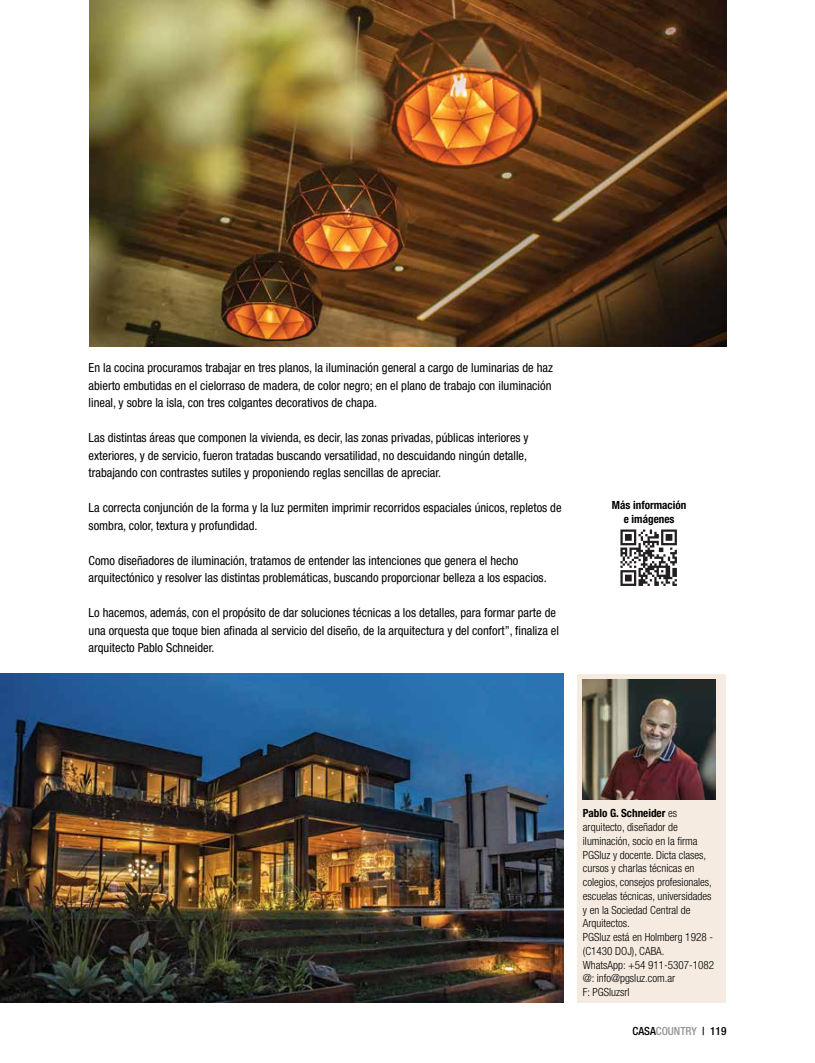
<style>
.page{position:relative;width:815px;height:1063px;background:#fff}
.page>*{position:absolute;margin:0;border:0;box-sizing:border-box;transform-origin:0 0}
.t1{font:condensed 12.5px/17.5px "Helvetica Neue LT Std";color:#000}
.t2{font:300 condensed 11.25px/13.8px "Helvetica Neue LT Std";color:#000}
.t3{font:700 condensed 11.25px/13.8px "Helvetica Neue LT Std";color:#000;text-align:center}
.t4{font:500 condensed 11.25px "Helvetica Neue LT Std";color:#000}
.s1{font-weight:700}
.s2{color:#939598}
</style>
<div class="page">
<div style="left:578px;top:674px;width:148px;height:329px;background:#f5ebe0"></div>
<img style="left:583px;top:680px;width:132px;height:120px">
<img style="left:89px;top:0;width:637px;height:346px">
<img style="left:0;top:674px;width:563px;height:329px">
<svg style="left:620px;top:529px;width:57px;height:57px"></svg>
<p class="t1" style="left:89px;top:359px;width:466px;text-align:justify">En la cocina procuramos trabajar en tres planos, la iluminación general a cargo de luminarias de haz abierto embutidas en el cielorraso de madera, de color negro; en el plano de trabajo con iluminación lineal, y sobre la isla, con tres colgantes decorativos de chapa.</p>
<p class="t1" style="left:89px;top:429px;width:442px">Las distintas áreas que componen la vivienda, es decir, las zonas privadas, públicas interiores y exteriores, y de servicio, fueron tratadas buscando versatilidad, no descuidando ningún detalle, trabajando con contrastes sutiles y proponiendo reglas sencillas de apreciar.</p>
<p class="t1" style="left:89px;top:499px;width:475px">La correcta conjunción de la forma y la luz permiten imprimir recorridos espaciales únicos, repletos de sombra, color, textura y profundidad.</p>
<p class="t1" style="left:89px;top:552px;width:460px">Como diseñadores de iluminación, tratamos de entender las intenciones que genera el hecho arquitectónico y resolver las distintas problemáticas, buscando proporcionar belleza a los espacios.</p>
<p class="t1" style="left:89px;top:604px;width:472px">Lo hacemos, además, con el propósito de dar soluciones técnicas a los detalles, para formar parte de una orquesta que toque bien afinada al servicio del diseño, de la arquitectura y del confort”, finaliza el arquitecto Pablo Schneider.</p>
<p class="t3" style="left:612px;top:498px;width:76px">Más información e imágenes</p>
<p class="t2" style="left:583px;top:806px;width:133px"><span class="s1">Pablo G. Schneider</span> es arquitecto, diseñador de iluminación, socio en la firma<br>PGSluz y docente. Dicta clases, cursos y charlas técnicas en colegios, consejos profesionales, escuelas técnicas, universidades y en la Sociedad Central de<br>Arquitectos.<br>PGSluz está en Holmberg 1928 - (C1430 DOJ), CABA.<br>WhatsApp: +54 911-5307-1082 @: info@pgsluz.com.ar<br>F: PGSluzsrl</p>
<p class="t4" style="left:632px;top:1024px;width:95px">CASA<span class="s2">COUNTRY</span> | 119</p>
</div>
